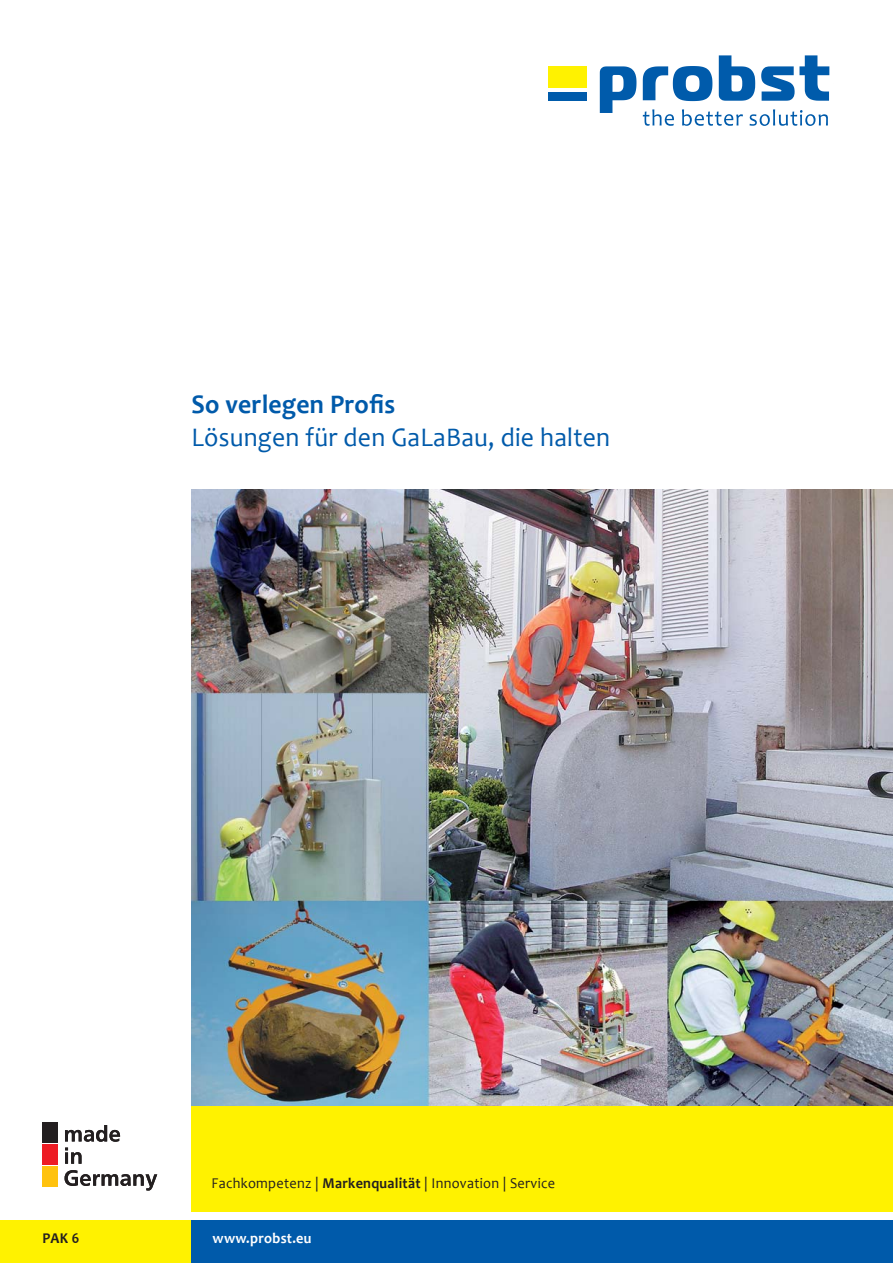
<style>
.page{position:relative;width:893px;height:1263px;background:#fff}
.page>*{position:absolute;margin:0;border:0;box-sizing:border-box;transform-origin:0 0}
.t1{font:27px "Candara";letter-spacing:.01em;color:#005aaa;scale:.95 1}
.t2{font:700 27px "Candara";letter-spacing:.01em;color:#005aaa;scale:.95 1}
.t3{font:15px "Candara";letter-spacing:.02em;color:#231f20;scale:.95 1}
.t4{font:700 15px "Candara";letter-spacing:.02em;color:#fff;scale:.95 1}
.t5{font:700 15px "Candara";color:#231f20;scale:.95 1}
.s1{font-weight:700}
</style>
<div class="page">
<div style="left:0;top:1220px;width:186px;height:43px;background:#fff200"></div>
<div style="left:191px;top:1220px;width:702px;height:43px;background:#005aaa"></div>
<div style="left:191px;top:1106px;width:702px;height:106px;background:#fff200"></div>
<img style="left:191px;top:489px;width:702px;height:617px">
<div style="left:548px;top:66px;width:39px;height:22px;background:#fff200"></div>
<svg style="left:600px;top:66px;width:36px;height:47px"></svg>
<svg style="left:643px;top:66px;width:69px;height:35px"></svg>
<svg style="left:719px;top:55px;width:36px;height:46px"></svg>
<svg style="left:761px;top:55px;width:69px;height:46px"></svg>
<div style="left:548px;top:92px;width:39px;height:9px;background:#005bab"></div>
<svg style="left:643px;top:109px;width:31px;height:17px"></svg>
<svg style="left:682px;top:109px;width:61px;height:17px"></svg>
<svg style="left:749px;top:109px;width:79px;height:17px"></svg>
<svg style="left:65px;top:1170px;width:92px;height:21px"></svg>
<svg style="left:65px;top:1148px;width:17px;height:16px"></svg>
<svg style="left:65px;top:1125px;width:55px;height:17px"></svg>
<div style="left:43px;top:1122px;width:15px;height:20px;background:#231f20"></div>
<div style="left:43px;top:1144px;width:15px;height:21px;background:#ed1c24"></div>
<div style="left:43px;top:1167px;width:15px;height:20px;background:#ffc20e"></div>
<h1 class="t2" style="left:191px;top:394px;width:216px">So verlegen Profis</h1>
<h1 class="t1" style="left:191px;top:420px;width:442px">Lösungen für den GaLaBau, die halten</h1>
<p class="t5" style="left:43px;top:1232px;width:40px">PAK 6</p>
<p class="t3" style="left:212px;top:1173px;width:363px">Fachkompetenz | <span class="s1">Markenqualität</span> | Innovation | Service</p>
<p class="t4" style="left:213px;top:1232px;width:106px">www.probst.eu</p>
</div>
